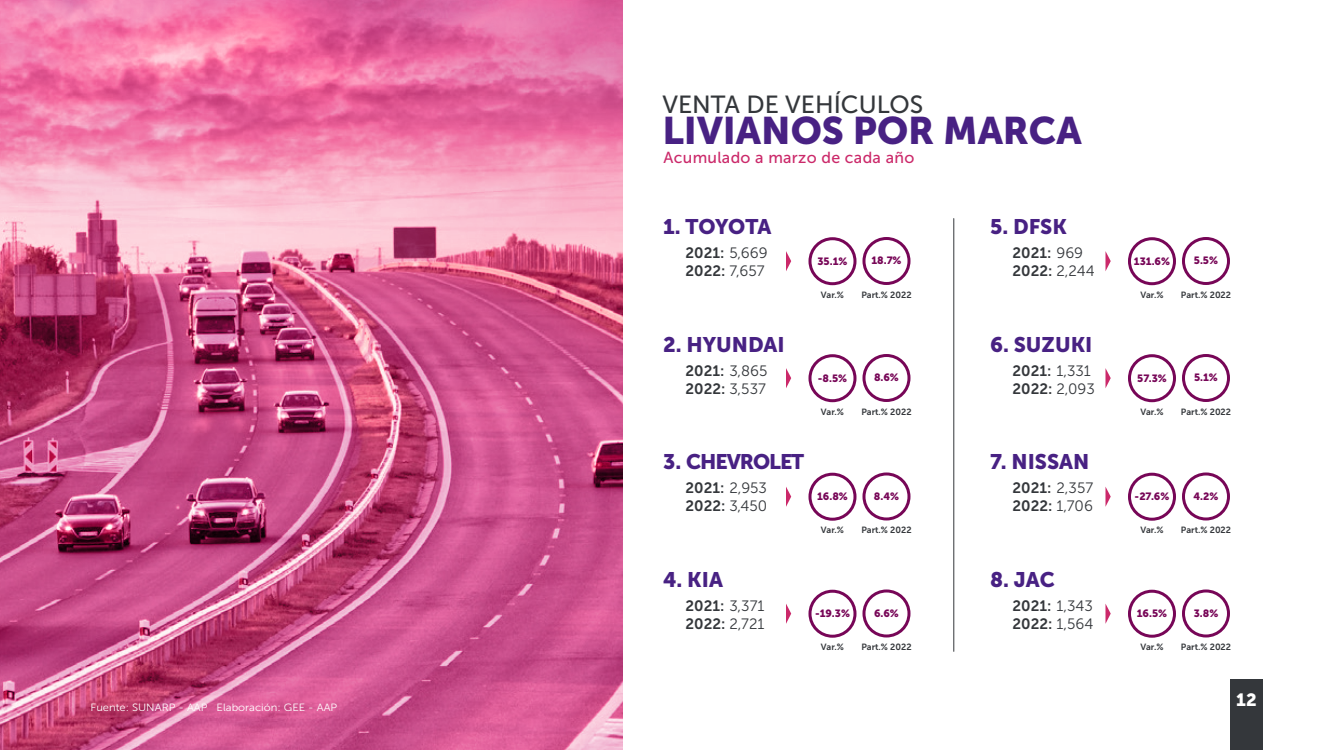
<style>
.page{position:relative;width:1320px;height:750px;background:#fff}
.page>*{position:absolute;margin:0;border:0;box-sizing:border-box;transform-origin:0 0}
.t1{font:38.25px "Museo Sans 900";color:#482183}
.t2{font:24.75px "Museo Sans 500";color:#34373b}
.t3{font:21px "Museo Sans 900";color:#482183}
.t4{font:21px "Museo Sans 900";letter-spacing:-.05em;color:#482183}
.t5{font:17.7px "Museo Sans 900";color:#fff}
.t6{font:15.9px "Museo Sans 500";letter-spacing:.02em;color:#cb296a}
.t7{font:15px/18px "Museo Sans 700";color:#34373b}
.t8{font:10.5px "Museo Sans 900";color:#770657}
.t9{font:10.5px "Museo Sans 300";color:#fff;scale:1.07 1}
.t10{font:9px "Museo Sans 700";color:#34373b}
.s1{font-family:"Museo Sans 300"}
</style>
<div class="page">
<svg style="left:786px;top:251px;width:5px;height:20px"></svg>
<div style="left:808px;top:237px;width:48px;height:48px;border:3px solid #770657;border-radius:50%"></div>
<div style="left:862px;top:237px;width:48px;height:48px;border:3px solid #770657;border-radius:50%"></div>
<svg style="left:786px;top:368px;width:5px;height:20px"></svg>
<div style="left:808px;top:354px;width:48px;height:48px;border:3px solid #770657;border-radius:50%"></div>
<div style="left:862px;top:354px;width:48px;height:48px;border:3px solid #770657;border-radius:50%"></div>
<svg style="left:786px;top:487px;width:5px;height:20px"></svg>
<div style="left:808px;top:473px;width:48px;height:48px;border:3px solid #770657;border-radius:50%"></div>
<div style="left:862px;top:472px;width:48px;height:48px;border:3px solid #770657;border-radius:50%"></div>
<svg style="left:786px;top:604px;width:5px;height:20px"></svg>
<div style="left:808px;top:590px;width:48px;height:48px;border:3px solid #770657;border-radius:50%"></div>
<div style="left:862px;top:590px;width:48px;height:48px;border:3px solid #770657;border-radius:50%"></div>
<svg style="left:1106px;top:252px;width:5px;height:18px"></svg>
<div style="left:1128px;top:237px;width:48px;height:48px;border:3px solid #770657;border-radius:50%"></div>
<div style="left:1182px;top:237px;width:48px;height:48px;border:3px solid #770657;border-radius:50%"></div>
<svg style="left:1106px;top:369px;width:5px;height:18px"></svg>
<div style="left:1128px;top:354px;width:48px;height:48px;border:3px solid #770657;border-radius:50%"></div>
<div style="left:1182px;top:354px;width:48px;height:48px;border:3px solid #770657;border-radius:50%"></div>
<svg style="left:1106px;top:487px;width:5px;height:19px"></svg>
<div style="left:1128px;top:473px;width:48px;height:48px;border:3px solid #770657;border-radius:50%"></div>
<div style="left:1182px;top:472px;width:48px;height:48px;border:3px solid #770657;border-radius:50%"></div>
<svg style="left:1106px;top:604px;width:5px;height:19px"></svg>
<div style="left:1128px;top:590px;width:48px;height:48px;border:3px solid #770657;border-radius:50%"></div>
<div style="left:1182px;top:590px;width:48px;height:48px;border:3px solid #770657;border-radius:50%"></div>
<hr style="left:953px;top:219px;width:1px;height:432px;background:#34373b">
<svg style="left:0;top:0;width:622px;height:750px;background:#d46494"></svg>
<div style="left:1230px;top:680px;width:33px;height:70px;background:#34373b"></div>
<p class="t9" style="left:91px;top:702px;width:232px">Fuente: SUNARP - AAP Elaboración: GEE - AAP</p>
<h2 class="t2" style="left:662px;top:91px;width:262px">VENTA DE VEHÍCULOS</h2>
<h1 class="t1" style="left:662px;top:109px;width:421px">LIVIANOS POR MARCA</h1>
<p class="t6" style="left:664px;top:149px;width:252px">Acumulado a marzo de cada año</p>
<h3 class="t3" style="left:663px;top:215px;width:110px">1. TOYOTA</h3>
<p class="t7" style="left:686px;top:244px;width:84px">2021: <span class="s1">5,669<br></span>2022: <span class="s1">7,657</span></p>
<h3 class="t3" style="left:663px;top:332px;width:123px">2. HYUNDAI</h3>
<p class="t7" style="left:686px;top:362px;width:83px">2021: <span class="s1">3,865<br></span>2022: <span class="s1">3,537</span></p>
<p class="t8" style="left:817px;top:255px;width:32px">35.1%</p>
<p class="t8" style="left:871px;top:255px;width:32px">18.7%</p>
<p class="t10" style="left:821px;top:290px;width:25px">Var.%</p>
<p class="t10" style="left:861px;top:290px;width:52px">Part.% 2022</p>
<p class="t8" style="left:818px;top:372px;width:31px">-8.5%</p>
<p class="t8" style="left:874px;top:372px;width:26px">8.6%</p>
<p class="t10" style="left:821px;top:407px;width:25px">Var.%</p>
<p class="t10" style="left:861px;top:407px;width:52px">Part.% 2022</p>
<h3 class="t4" style="left:663px;top:450px;width:143px">3. CHEVROLET</h3>
<p class="t7" style="left:686px;top:479px;width:83px">2021: <span class="s1">2,953<br></span>2022: <span class="s1">3,450</span></p>
<p class="t8" style="left:817px;top:490px;width:32px">16.8%</p>
<p class="t8" style="left:874px;top:490px;width:27px">8.4%</p>
<p class="t10" style="left:821px;top:525px;width:25px">Var.%</p>
<p class="t10" style="left:861px;top:525px;width:52px">Part.% 2022</p>
<h3 class="t3" style="left:663px;top:568px;width:61px">4. KIA</h3>
<p class="t7" style="left:686px;top:597px;width:80px">2021: <span class="s1">3,371<br></span>2022: <span class="s1">2,721</span></p>
<p class="t8" style="left:815px;top:607px;width:36px">-19.3%</p>
<p class="t8" style="left:874px;top:607px;width:26px">6.6%</p>
<p class="t10" style="left:821px;top:642px;width:25px">Var.%</p>
<p class="t10" style="left:861px;top:642px;width:52px">Part.% 2022</p>
<h3 class="t3" style="left:990px;top:215px;width:78px">5. DFSK</h3>
<p class="t7" style="left:1013px;top:244px;width:84px">2021: <span class="s1">969<br></span>2022: <span class="s1">2,244</span></p>
<h3 class="t3" style="left:990px;top:332px;width:104px">6. SUZUKI</h3>
<p class="t7" style="left:1013px;top:362px;width:84px">2021: <span class="s1">1,331<br></span>2022: <span class="s1">2,093</span></p>
<h3 class="t3" style="left:990px;top:450px;width:101px">7. NISSAN</h3>
<p class="t7" style="left:1013px;top:479px;width:82px">2021: <span class="s1">2,357<br></span>2022: <span class="s1">1,706</span></p>
<h3 class="t3" style="left:990px;top:568px;width:66px">8. JAC</h3>
<p class="t7" style="left:1013px;top:597px;width:82px">2021: <span class="s1">1,343<br></span>2022: <span class="s1">1,564</span></p>
<p class="t8" style="left:1134px;top:255px;width:38px">131.6%</p>
<p class="t8" style="left:1194px;top:255px;width:26px">5.5%</p>
<p class="t10" style="left:1140px;top:290px;width:25px">Var.%</p>
<p class="t10" style="left:1181px;top:290px;width:52px">Part.% 2022</p>
<p class="t8" style="left:1137px;top:372px;width:31px">57.3%</p>
<p class="t8" style="left:1194px;top:372px;width:25px">5.1%</p>
<p class="t10" style="left:1140px;top:407px;width:25px">Var.%</p>
<p class="t10" style="left:1181px;top:407px;width:52px">Part.% 2022</p>
<p class="t8" style="left:1135px;top:490px;width:36px">-27.6%</p>
<p class="t8" style="left:1194px;top:490px;width:26px">4.2%</p>
<p class="t10" style="left:1140px;top:525px;width:25px">Var.%</p>
<p class="t10" style="left:1181px;top:525px;width:52px">Part.% 2022</p>
<p class="t8" style="left:1137px;top:607px;width:32px">16.5%</p>
<p class="t8" style="left:1194px;top:607px;width:26px">3.8%</p>
<p class="t10" style="left:1140px;top:642px;width:25px">Var.%</p>
<p class="t10" style="left:1181px;top:642px;width:52px">Part.% 2022</p>
<p class="t5" style="left:1236px;top:690px;width:22px">12</p>
</div>
